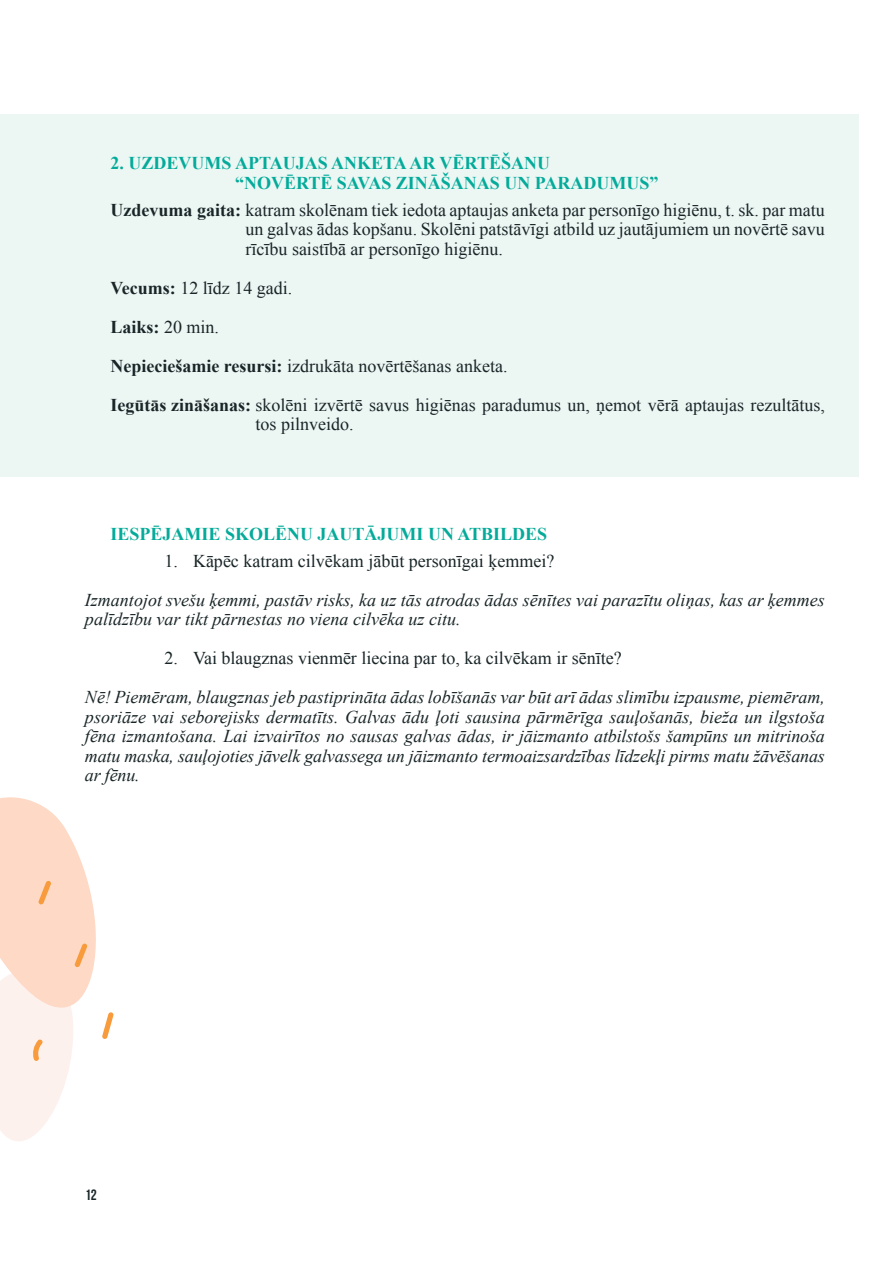
<style>
.page{position:relative;width:893px;height:1263px;background:#fff}
.page>*{position:absolute;margin:0;border:0;box-sizing:border-box;transform-origin:0 0}
.t1{font:italic 18px/19.5px "Times New Roman";color:#192527}
.t2{font:18px/39px "Times New Roman";color:#192527;text-align:justify}
.t3{font:700 18px/19.5px "Times New Roman";color:#04ab9a}
.t4{font:15px "Bebas Neue";color:#192527}
.s1{font-weight:700}
</style>
<div class="page">
<div style="left:0;top:114px;width:859px;height:363px;background:#ecf7f4"></div>
<svg style="left:0;top:797px;width:114px;height:344px"></svg>
<p class="t3" style="left:235px;top:153px;width:425px;text-indent:-125px">2. UZDEVUMS APTAUJAS ANKETA AR VĒRTĒŠANU<br>“NOVĒRTĒ SAVAS ZINĀŠANAS UN PARADUMUS”</p>
<p class="t2" style="left:245px;top:199px;width:581px;line-height:19.5px;text-indent:-135px"><span class="s1">Uzdevuma gaita:</span> katram skolēnam tiek iedota aptaujas anketa par personīgo higiēnu, t. sk. par matu un galvas ādas kopšanu. Skolēni patstāvīgi atbild uz jautājumiem un novērtē savu rīcību saistībā ar personīgo higiēnu.</p>
<p class="t2" style="left:110px;top:268px;width:716px;text-align:left"><span class="s1">Vecums:</span> 12 līdz 14 gadi.<br><span class="s1">Laiks:</span> 20 min.<br><span class="s1">Nepieciešamie resursi:</span> izdrukāta novērtēšanas anketa.<br><span class="s1">Iegūtās zināšanas:</span> skolēni izvērtē savus higiēnas paradumus un, ņemot vērā aptaujas rezultātus,</p>
<p class="t2" style="left:256px;top:404px;width:100px">tos pilnveido.</p>
<p class="t3" style="left:110px;top:523px;width:438px">IESPĒJAMIE SKOLĒNU JAUTĀJUMI UN ATBILDES</p>
<p class="t2" style="left:164px;top:541px;width:391px">1. Kāpēc katram cilvēkam jābūt personīgai ķemmei?</p>
<p class="t1" style="left:85px;top:589px;width:741px">Izmantojot svešu ķemmi, pastāv risks, ka uz tās atrodas ādas sēnītes vai parazītu oliņas, kas ar ķemmes palīdzību var tikt pārnestas no viena cilvēka uz citu.</p>
<p class="t2" style="left:164px;top:638px;width:459px">2. Vai blaugznas vienmēr liecina par to, ka cilvēkam ir sēnīte?</p>
<p class="t1" style="left:85px;top:687px;width:741px;text-align:justify">Nē! Piemēram, blaugznas jeb pastiprināta ādas lobīšanās var būt arī ādas slimību izpausme, piemēram, psoriāze vai seborejisks dermatīts. Galvas ādu ļoti sausina pārmērīga sauļošanās, bieža un ilgstoša fēna izmantošana. Lai izvairītos no sausas galvas ādas, ir jāizmanto atbilstošs šampūns un mitrinoša matu maska, sauļojoties jāvelk galvassega un jāizmanto termoaizsardzības līdzekļi pirms matu žāvēšanas ar fēnu.</p>
<p class="t4" style="left:85px;top:1187px;width:13px">12</p>
</div>
